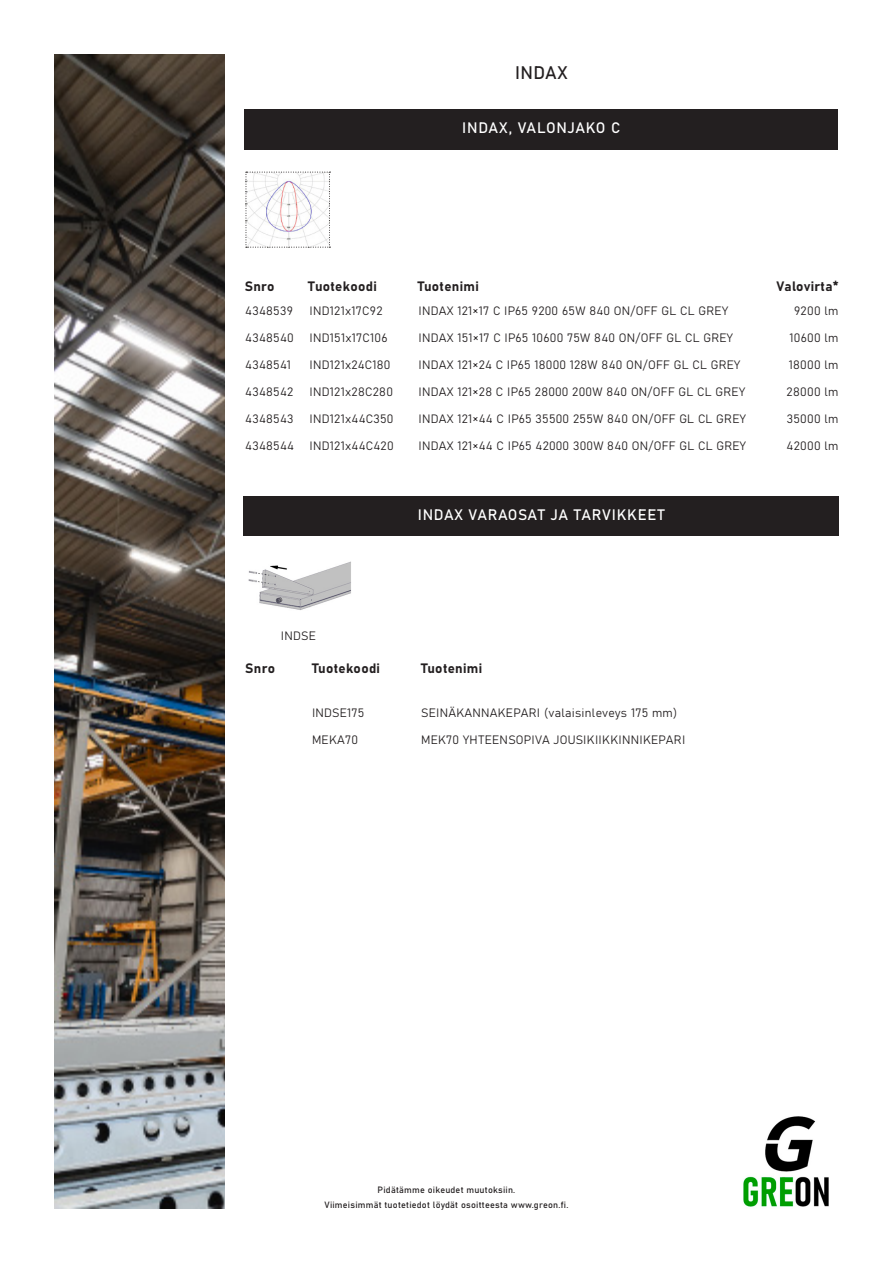
<style>
.page{position:relative;width:893px;height:1263px;background:#fff}
.page>*{position:absolute;margin:0;border:0;box-sizing:border-box;transform-origin:0 0}
.t1{font:18px "Bahnschrift";letter-spacing:.025em;color:#231f20}
.Peruskappale{font:15px "Bahnschrift";letter-spacing:.045em;color:#fff}
.Peruskappale-2{font:13.5px "Bahnschrift";letter-spacing:.025em;color:#231f20}
.Peruskappale-3{font:12px "Bahnschrift";letter-spacing:.025em;color:#231f20}
.Peruskappale-4{font:9px "Bahnschrift";letter-spacing:.025em;color:#231f20}
</style>
<div class="page">
<img style="left:743px;top:1116px;width:86px;height:91px">
<img style="left:54px;top:54px;width:170px;height:1155px">
<div style="left:244px;top:109px;width:594px;height:41px;background:#231f20"></div>
<svg style="left:246px;top:172px;width:84px;height:76px"></svg>
<div style="left:244px;top:496px;width:595px;height:39px;background:#231f20"></div>
<img style="left:248px;top:561px;width:103px;height:49px">
<p class="t1" style="left:515px;top:59px;width:54px">INDAX</p>
<p class="Peruskappale" style="left:462px;top:117px;width:160px">INDAX, VALONJAKO C</p>
<p class="Peruskappale-2" style="left:245px;top:276px;width:31px">Snro</p>
<p class="Peruskappale-2" style="left:308px;top:276px;width:70px">Tuotekoodi</p>
<p class="Peruskappale-2" style="left:418px;top:276px;width:63px">Tuotenimi</p>
<p class="Peruskappale-2" style="left:776px;top:276px;width:63px">Valovirta*</p>
<p class="Peruskappale-3" style="left:245px;top:302px;width:49px">4348539</p>
<p class="Peruskappale-3" style="left:245px;top:329px;width:50px">4348540</p>
<p class="Peruskappale-3" style="left:245px;top:356px;width:47px">4348541</p>
<p class="Peruskappale-3" style="left:245px;top:383px;width:50px">4348542</p>
<p class="Peruskappale-3" style="left:245px;top:410px;width:50px">4348543</p>
<p class="Peruskappale-3" style="left:245px;top:437px;width:50px">4348544</p>
<p class="Peruskappale-3" style="left:309px;top:302px;width:75px">IND121x17C92</p>
<p class="Peruskappale-3" style="left:309px;top:329px;width:80px">IND151x17C106</p>
<p class="Peruskappale-3" style="left:309px;top:356px;width:83px">IND121x24C180</p>
<p class="Peruskappale-3" style="left:309px;top:383px;width:85px">IND121x28C280</p>
<p class="Peruskappale-3" style="left:309px;top:410px;width:86px">IND121x44C350</p>
<p class="Peruskappale-3" style="left:309px;top:437px;width:86px">IND121x44C420</p>
<p class="Peruskappale-3" style="left:419px;top:302px;width:311px">INDAX 121×17 C IP65 9200 65W 840 ON/OFF GL CL GREY</p>
<p class="Peruskappale-3" style="left:419px;top:329px;width:316px">INDAX 151×17 C IP65 10600 75W 840 ON/OFF GL CL GREY</p>
<p class="Peruskappale-3" style="left:419px;top:356px;width:323px">INDAX 121×24 C IP65 18000 128W 840 ON/OFF GL CL GREY</p>
<p class="Peruskappale-3" style="left:419px;top:383px;width:328px">INDAX 121×28 C IP65 28000 200W 840 ON/OFF GL CL GREY</p>
<p class="Peruskappale-3" style="left:419px;top:410px;width:329px">INDAX 121×44 C IP65 35500 255W 840 ON/OFF GL CL GREY</p>
<p class="Peruskappale-3" style="left:419px;top:437px;width:329px">INDAX 121×44 C IP65 42000 300W 840 ON/OFF GL CL GREY</p>
<p class="Peruskappale" style="left:418px;top:503px;width:248px">INDAX VARAOSAT JA TARVIKKEET</p>
<p class="Peruskappale-3" style="left:794px;top:302px;width:46px">9200 lm</p>
<p class="Peruskappale-3" style="left:789px;top:329px;width:51px">10600 lm</p>
<p class="Peruskappale-3" style="left:789px;top:356px;width:51px">18000 lm</p>
<p class="Peruskappale-3" style="left:787px;top:383px;width:53px">28000 lm</p>
<p class="Peruskappale-3" style="left:787px;top:410px;width:53px">35000 lm</p>
<p class="Peruskappale-3" style="left:787px;top:437px;width:53px">42000 lm</p>
<p class="Peruskappale-3" style="left:281px;top:627px;width:36px">INDSE</p>
<p class="Peruskappale-2" style="left:245px;top:658px;width:31px">Snro</p>
<p class="Peruskappale-2" style="left:421px;top:657px;width:63px">Tuotenimi</p>
<p class="Peruskappale-2" style="left:312px;top:657px;width:70px">Tuotekoodi</p>
<p class="Peruskappale-3" style="left:312px;top:704px;width:54px">INDSE175</p>
<p class="Peruskappale-3" style="left:312px;top:731px;width:48px">MEKA70</p>
<p class="Peruskappale-3" style="left:421px;top:704px;width:258px">SEINÄKANNAKEPARI (valaisinleveys 175 mm)</p>
<p class="Peruskappale-3" style="left:421px;top:731px;width:266px">MEK70 YHTEENSOPIVA JOUSIKIIKKINNIKEPARI</p>
<p class="Peruskappale-4" style="left:378px;top:1183px;width:139px">Pidätämme oikeudet muutoksiin.</p>
<p class="Peruskappale-4" style="left:324px;top:1198px;width:245px">Viimeisimmät tuotetiedot löydät osoitteesta www.greon.fi.</p>
</div>
